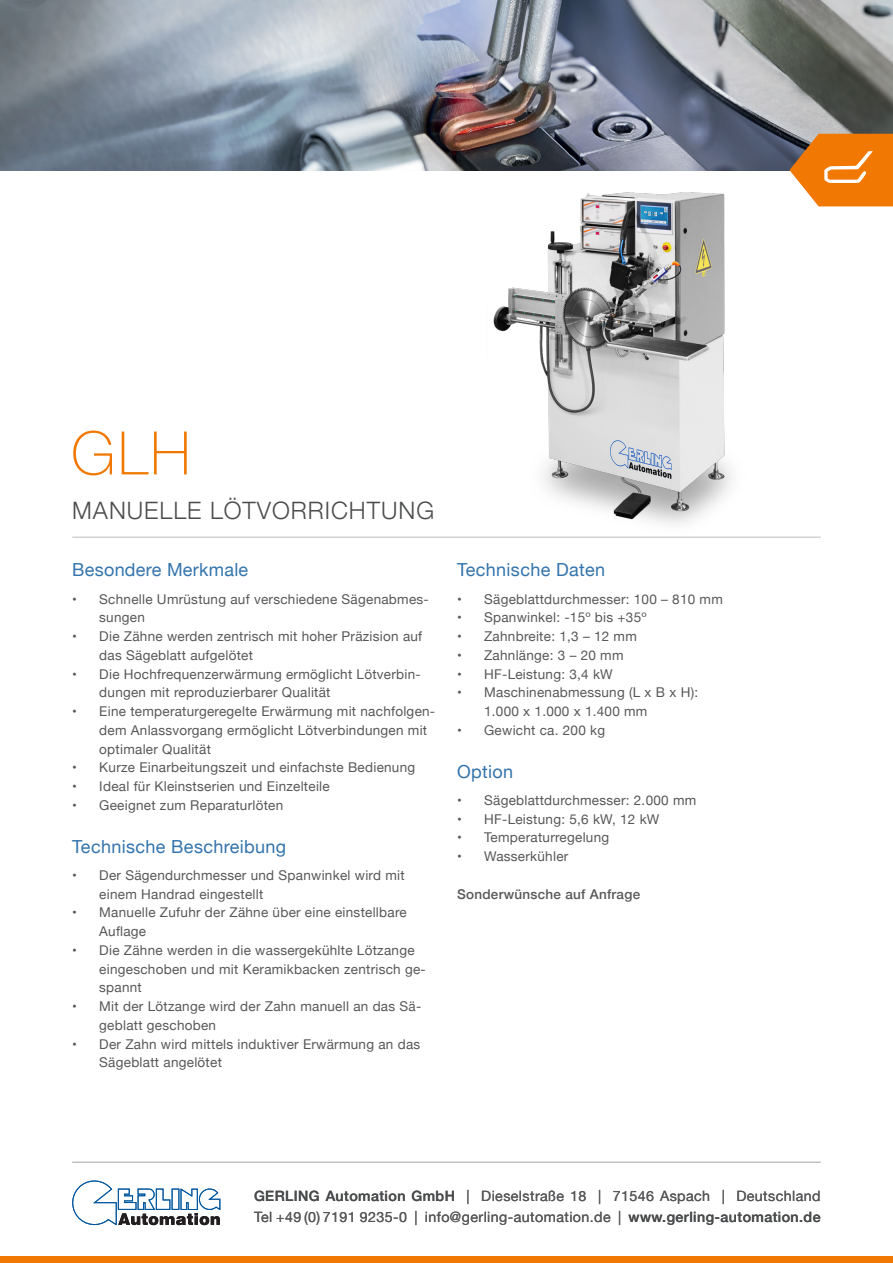
<style>
.page{position:relative;width:893px;height:1263px;background:#fff}
.page>*{position:absolute;margin:0;border:0;box-sizing:border-box;transform-origin:0 0}
.Headline_Maschinenname{font:100 60px "Helvetica Neue";color:#f07803}
.Headline_Bezeichnung{font:300 24px "Helvetica Neue";letter-spacing:.04em;color:#4b4c4d}
.Subheadline{font:18px "Helvetica Neue";letter-spacing:.02em;color:#3374ac}
.t1{font:14.25px/21px "Helvetica Neue";letter-spacing:.03em;color:#58585a}
.t2{font:13.5px/18.8px "Helvetica Neue";letter-spacing:.02em;color:#58585a}
.Fliesstext_Bulletpoints{font:500 13.5px "Helvetica Neue";letter-spacing:.02em;color:#58585a}
.s1{font-weight:500;color:#4b4c4d}
</style>
<div class="page">
<img style="left:486px;top:170px;width:259px;height:367px">
<img style="left:0;top:0;width:893px;height:170px">
<div style="left:0;top:1256px;width:893px;height:7px;background:#f07803"></div>
<hr style="left:72px;top:1162px;width:749px;height:1px;background:#bcbdc0">
<svg style="left:72px;top:1180px;width:148px;height:45px"></svg>
<hr style="left:72px;top:537px;width:749px;height:1px;background:#bcbdc0">
<svg style="left:789px;top:134px;width:104px;height:72px;background:#e68628"></svg>
<p class="Headline_Maschinenname" style="left:71px;top:408px;width:121px">GLH</p>
<p class="Headline_Bezeichnung" style="left:72px;top:491px;width:363px">MANUELLE LÖTVORRICHTUNG</p>
<p class="Subheadline" style="left:72px;top:557px;width:177px">Besondere Merkmale</p>
<p class="t2" style="left:99px;top:590px;width:331px;text-indent:-27px">• Schnelle Umrüstung auf verschiedene Sägenabmes&shy;sungen</p>
<p class="t2" style="left:99px;top:628px;width:324px;text-indent:-27px">• Die Zähne werden zentrisch mit hoher Präzision auf das Sägeblatt aufgelötet</p>
<p class="t2" style="left:99px;top:665px;width:323px;text-indent:-27px">• Die Hochfrequenzerwärmung ermöglicht Lötverbin&shy;dungen mit reproduzierbarer Qualität</p>
<p class="t2" style="left:99px;top:703px;width:337px;text-indent:-27px">• Eine temperaturgeregelte Erwärmung mit nachfolgen&shy;dem Anlassvorgang ermöglicht Lötverbindungen mit optimaler Qualität</p>
<p class="t2" style="left:72px;top:759px;width:344px">• Kurze Einarbeitungszeit und einfachste Bedienung</p>
<p class="t2" style="left:72px;top:778px;width:259px">• Ideal für Kleinstserien und Einzelteile</p>
<p class="t2" style="left:72px;top:796px;width:213px">• Geeignet zum Reparaturlöten</p>
<p class="Subheadline" style="left:72px;top:833px;width:215px">Technische Beschreibung</p>
<p class="t2" style="left:99px;top:866px;width:307px;text-indent:-27px">• Der Sägendurchmesser und Spanwinkel wird mit einem Handrad eingestellt</p>
<p class="t2" style="left:99px;top:904px;width:309px;text-indent:-27px">• Manuelle Zufuhr der Zähne über eine einstellbare<br>Auflage</p>
<p class="t2" style="left:99px;top:941px;width:328px;text-indent:-27px">• Die Zähne werden in die wassergekühlte Lötzange eingeschoben und mit Keramikbacken zentrisch ge&shy;spannt</p>
<p class="t2" style="left:99px;top:998px;width:324px;text-indent:-27px">• Mit der Lötzange wird der Zahn manuell an das Sä&shy;geblatt geschoben</p>
<p class="t2" style="left:99px;top:1035px;width:323px;text-indent:-27px">• Der Zahn wird mittels induktiver Erwärmung an das<br>Sägeblatt angelötet</p>
<p class="Subheadline" style="left:457px;top:557px;width:150px">Technische Daten</p>
<p class="t2" style="left:457px;top:590px;width:267px">• Sägeblattdurchmesser: 100 – 810 mm</p>
<p class="t2" style="left:457px;top:609px;width:191px">• Spanwinkel: -15º bis +35º</p>
<p class="t2" style="left:457px;top:628px;width:181px">• Zahnbreite: 1,3 – 12 mm</p>
<p class="t2" style="left:457px;top:646px;width:168px">• Zahnlänge: 3 – 20 mm</p>
<p class="t2" style="left:457px;top:665px;width:157px">• HF-Leistung: 3,4 kW</p>
<p class="t2" style="left:484px;top:684px;width:216px;text-indent:-27px">• Maschinenabmessung (L x B x H):<br>1.000 x 1.000 x 1.400 mm</p>
<p class="t2" style="left:457px;top:721px;width:150px">• Gewicht ca. 200 kg</p>
<p class="Subheadline" style="left:457px;top:758px;width:58px">Option</p>
<p class="t2" style="left:457px;top:791px;width:241px">• Sägeblattdurchmesser: 2.000 mm</p>
<p class="t2" style="left:457px;top:810px;width:204px">• HF-Leistung: 5,6 kW, 12 kW</p>
<p class="t2" style="left:457px;top:829px;width:154px">• Temperaturregelung</p>
<p class="t2" style="left:457px;top:848px;width:113px">• Wasserkühler</p>
<p class="Fliesstext_Bulletpoints" style="left:457px;top:883px;width:185px">Sonderwünsche auf Anfrage</p>
<p class="t1" style="left:254px;top:1186px;width:568px"><span class="s1">GERLING Automation GmbH</span> | Dieselstraße 18 | 71546 Aspach | Deutschland<br>Tel +49 (0) 7191 9235-0 | info@gerling-automation.de | <span class="s1">www.gerling-automation.de</span></p>
</div>
